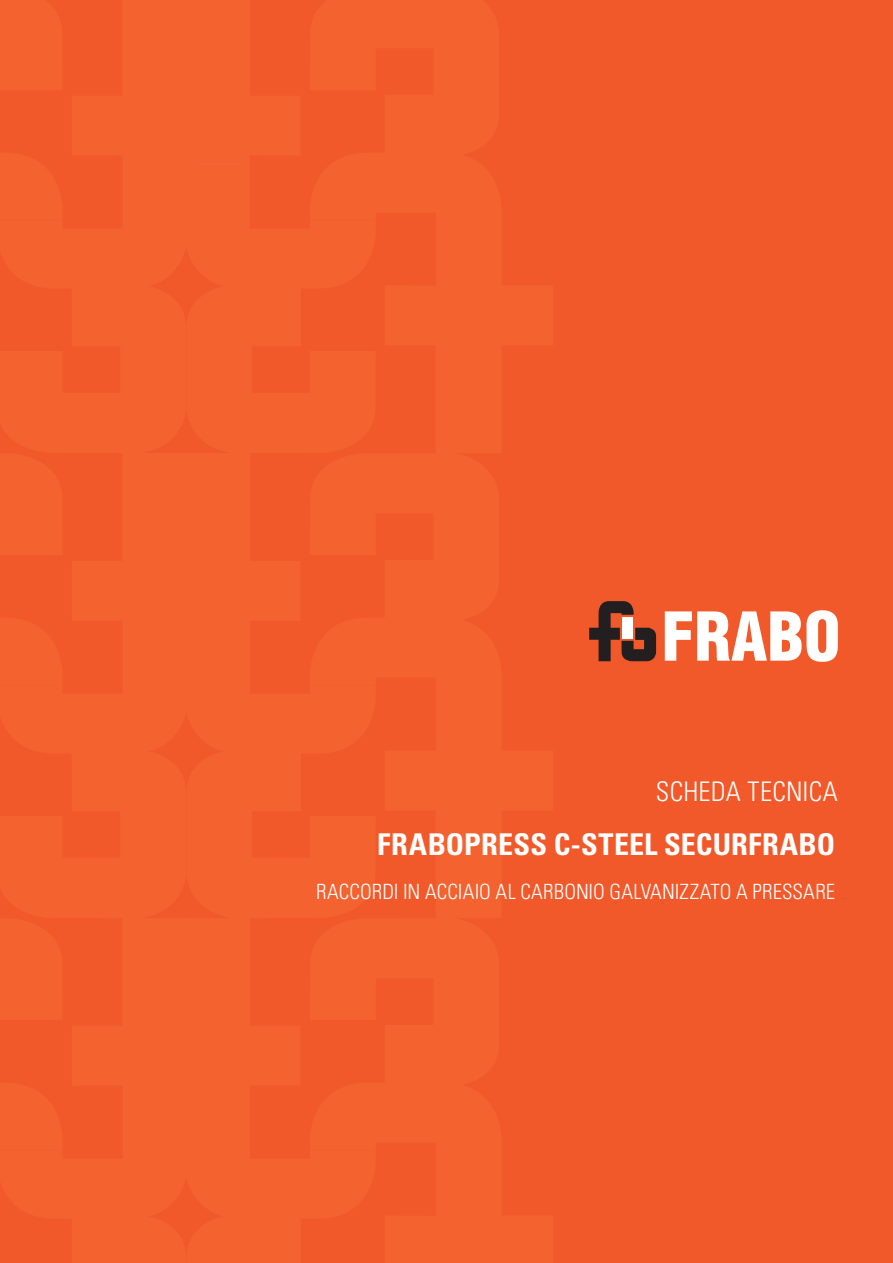
<style>
.page{position:relative;width:893px;height:1263px;background:#f1592a}
.page>*{position:absolute;margin:0;border:0;box-sizing:border-box;transform-origin:0 0}
.TITOLONE{font:700 condensed 30px "Univers LT Std";letter-spacing:.01em;color:#fff}
.TITOLONE-2{font:300 condensed 27px "Univers LT Std";letter-spacing:.01em;color:#fff}
.TITOLONE-3{font:300 condensed 21px "Univers LT Std";letter-spacing:.005em;color:#fff}
</style>
<div class="page">
<svg style="left:589px;top:601px;width:67px;height:60px"></svg>
<svg style="left:665px;top:610px;width:173px;height:52px"></svg>
<div style="left:622px;top:617px;width:11px;height:21px;background:#fff"></div>
<p class="TITOLONE-2" style="left:656px;top:775px;width:183px">SCHEDA TECNICA</p>
<p class="TITOLONE" style="left:377px;top:826px;width:459px">FRABOPRESS C-STEEL SECURFRABO</p>
<p class="TITOLONE-3" style="left:316px;top:879px;width:520px">RACCORDI IN ACCIAIO AL CARBONIO GALVANIZZATO A PRESSARE</p>
</div>
